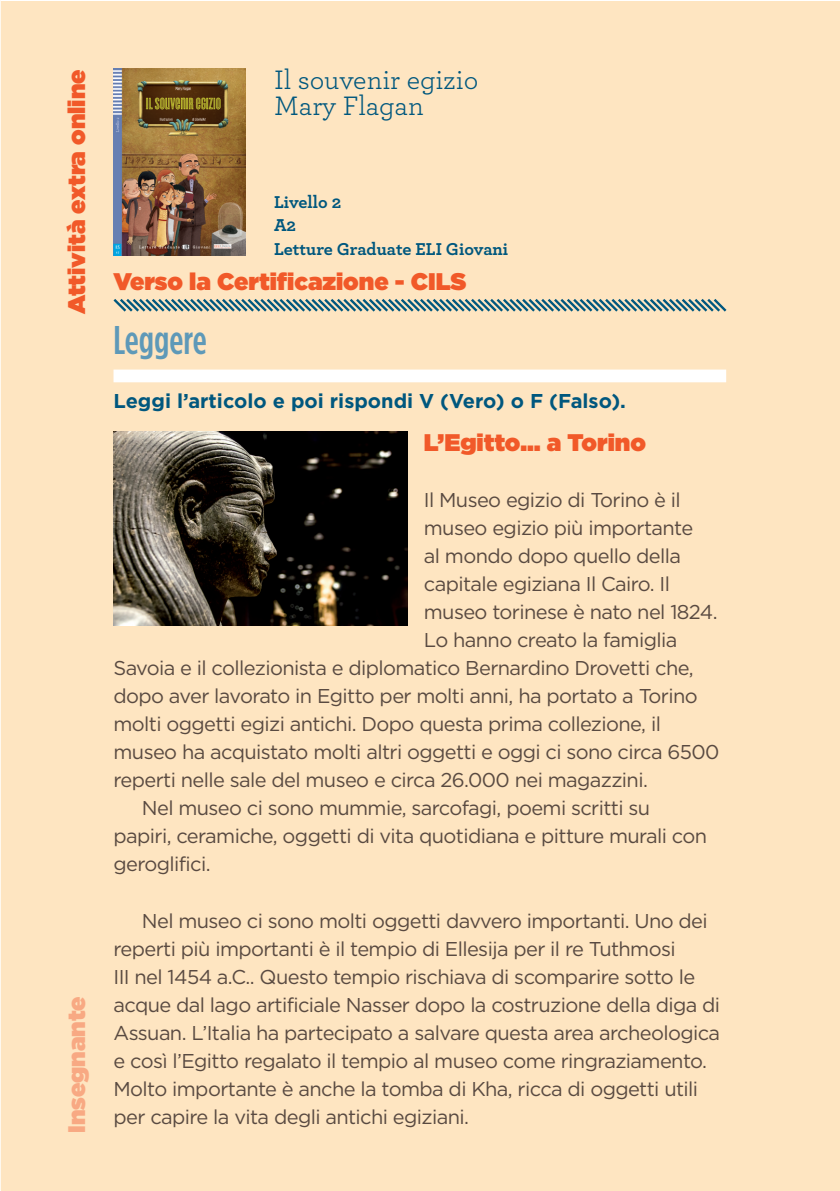
<style>
.page{position:relative;width:840px;height:1191px;background:#fff}
.page>*{position:absolute;margin:0;border:0;box-sizing:border-box;transform-origin:0 0}
.t1{font:500 condensed 40px "Gotham HTF";color:#5e99b8}
.t2{font:28px/25.6px "Archer";color:#00577e}
.t3{font:900 24px "Gotham HTF";color:#f15929}
.t4{font:900 24px "Gotham HTF";color:#f8a983}
.t5{font:20px/28px "Gotham HTF";letter-spacing:-.03em;color:#594a41}
.t6{font:700 20px "Gotham HTF";color:#00577e}
.t7{font:700 18px/23.6px "Archer";color:#00577e}
</style>
<div class="page">
<div style="left:1px;top:1px;width:838px;height:1190px;background:#fee5c1"></div>
<svg style="left:113px;top:299px;width:614px;height:13px"></svg>
<img style="left:113px;top:68px;width:132px;height:187px">
<img style="left:113px;top:431px;width:294px;height:195px">
<div style="left:113px;top:369px;width:612px;height:13px;background:#fff"></div>
<p class="t3" style="left:63px;top:314px;width:246px;rotate:-90deg">Attività extra online</p>
<h2 class="t2" style="left:274px;top:66px;width:206px">Il souvenir egizio<br>Mary Flagan</h2>
<p class="t7" style="left:274px;top:189px;width:236px">Livello 2<br>A2<br>Letture Graduate ELI Giovani</p>
<p class="t3" style="left:113px;top:268px;width:354px">Verso la Certificazione - CILS</p>
<p class="t4" style="left:63px;top:1133px;width:138px;rotate:-90deg">Insegnante</p>
<h1 class="t1" style="left:113px;top:318px;width:95px">Leggere</h1>
<p class="t6" style="left:113px;top:390px;width:513px">Leggi l’articolo e poi rispondi V (Vero) o F (Falso).</p>
<p class="t3" style="left:423px;top:429px;width:223px">L’Egitto… a Torino</p>
<p class="t5" style="left:423px;top:486px;width:258px">Il Museo egizio di Torino è il</p>
<p class="t5" style="left:423px;top:514px;width:271px">museo egizio più importante</p>
<p class="t5" style="left:423px;top:542px;width:258px">al mondo dopo quello della</p>
<p class="t5" style="left:423px;top:570px;width:247px">capitale egiziana Il Cairo. Il</p>
<p class="t5" style="left:423px;top:598px;width:295px">museo torinese è nato nel 1824.</p>
<p class="t5" style="left:423px;top:626px;width:255px">Lo hanno creato la famiglia</p>
<p class="t5" style="left:113px;top:654px;width:581px">Savoia e il collezionista e diplomatico Bernardino Drovetti che,</p>
<p class="t5" style="left:113px;top:682px;width:585px">dopo aver lavorato in Egitto per molti anni, ha portato a Torino</p>
<p class="t5" style="left:113px;top:710px;width:548px">molti oggetti egizi antichi. Dopo questa prima collezione, il</p>
<p class="t5" style="left:113px;top:738px;width:607px">museo ha acquistato molti altri oggetti e oggi ci sono circa 6500</p>
<p class="t5" style="left:113px;top:766px;width:535px">reperti nelle sale del museo e circa 26.000 nei magazzini.</p>
<p class="t5" style="left:142px;top:794px;width:509px">Nel museo ci sono mummie, sarcofagi, poemi scritti su</p>
<p class="t5" style="left:113px;top:822px;width:594px">papiri, ceramiche, oggetti di vita quotidiana e pitture murali con</p>
<p class="t5" style="left:113px;top:850px;width:99px">geroglifici.</p>
<p class="t5" style="left:113px;top:907px;width:607px;text-indent:28px">Nel museo ci sono molti oggetti davvero importanti. Uno dei reperti più importanti è il tempio di Ellesija per il re Tuthmosi<br>III nel 1454 a.C.. Questo tempio rischiava di scomparire sotto le acque dal lago artificiale Nasser dopo la costruzione della diga di Assuan. L’Italia ha partecipato a salvare questa area archeologica e così l’Egitto regalato il tempio al museo come ringraziamento.<br>Molto importante è anche la tomba di Kha, ricca di oggetti utili per capire la vita degli antichi egiziani.</p>
</div>
